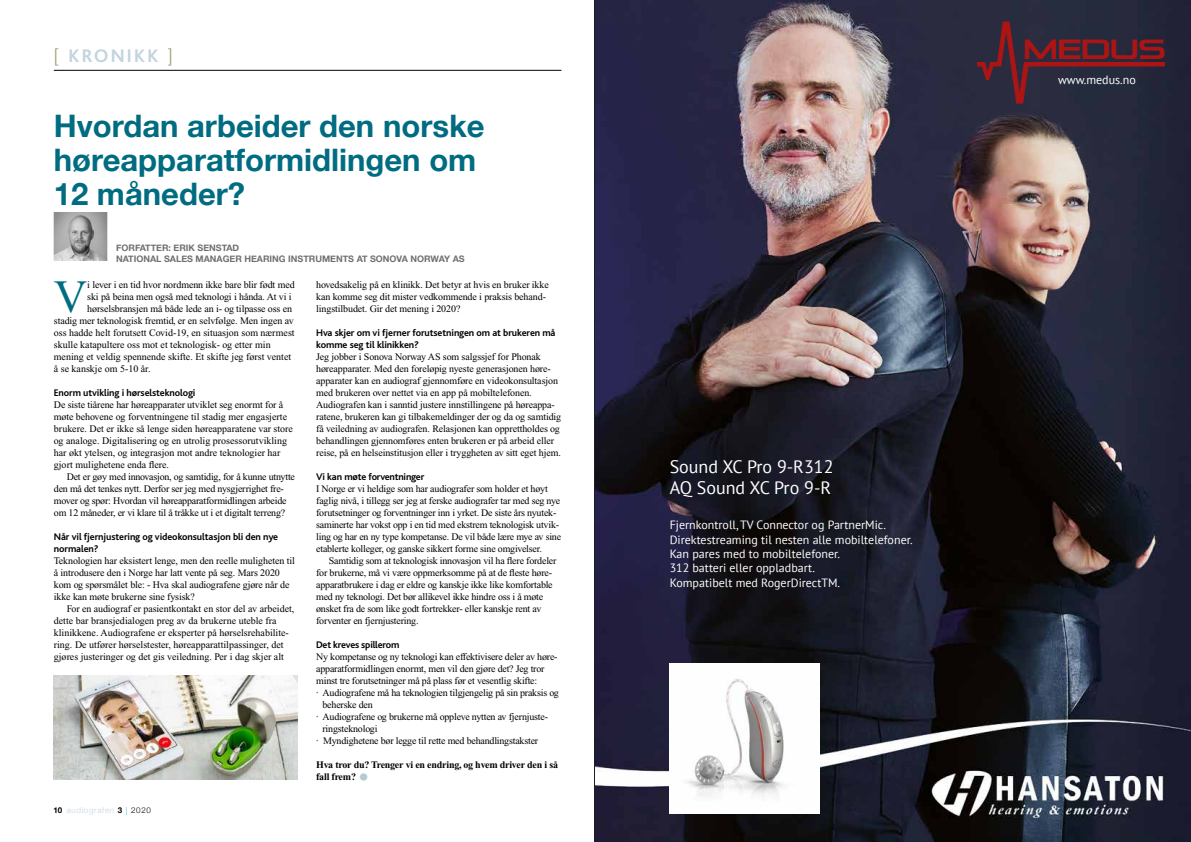
<style>
.page{position:relative;width:1191px;height:842px;background:#fff}
.page>*{position:absolute;margin:0;border:0;box-sizing:border-box;transform-origin:0 0}
.t1{font:46.3px "Times New Roman";color:#006c81}
.t2{font:700 45px "Times New Roman";color:#b4cad3}
.t3{font:700 31px/34px "Helvetica Neue";color:#006c81}
.t4{font:700 19.1px "Bliss";letter-spacing:.12em;color:#c3d4de}
.t5{font:18px/21.6px "PT Sans";color:#fff}
.t6{font:12px/14.4px "PT Sans";color:#fff}
.t7{font:10px/12px "Times New Roman";letter-spacing:-.01em;color:#000}
.t8{font:700 10px/12px "Bliss";letter-spacing:-.01em;color:#000}
.t9{font:700 10px/12px "Times New Roman";letter-spacing:-.02em;color:#000}
.t10{font:700 9px/11px "Helvetica Neue";color:#6f7070}
.t11{font:300 8px "Helvetica Neue";letter-spacing:.085em;color:#c3d4de}
.s1{font-family:"Helvetica Neue";font-weight:300;color:#a4a078}
.s2{font-weight:700;color:#000}
.s3{color:#21b8cf}
.s4{color:#000}
</style>
<div class="page">
<hr style="left:54px;top:70px;width:507px;height:1px;background:#000">
<img style="left:596px;top:0;width:595px;height:842px">
<svg style="left:977px;top:22px;width:188px;height:81px;background:#412635"></svg>
<img style="left:669px;top:663px;width:150px;height:150px">
<img style="left:54px;top:676px;width:244px;height:104px">
<img style="left:53px;top:213px;width:55px;height:48px">
<h3 class="t4" style="left:54px;top:46px;width:121px"><span class="s1">[</span> KRONIKK <span class="s1">]</span></h3>
<h3 class="t3" style="left:54px;top:110px;width:432px">Hvordan arbeider den norske høreapparatformidlingen om<br>12 måneder?</h3>
<p class="t10" style="left:116px;top:243px;width:350px">FORFATTER: ERIK SENSTAD<br>NATIONAL SALES MANAGER HEARING INSTRUMENTS AT SONOVA NORWAY AS</p>
<h1 class="t1" style="left:54px;top:271px;width:35px">V</h1>
<p class="t7" style="left:87px;top:279px;width:209px">i lever i en tid hvor nordmenn ikke bare blir født med</p>
<p class="t7" style="left:87px;top:291px;width:206px">ski på beina men også med teknologi i hånda. At vi i</p>
<p class="t7" style="left:87px;top:303px;width:206px">hørselsbransjen må både lede an i- og tilpasse oss en</p>
<p class="t7" style="left:54px;top:315px;width:241px">stadig mer teknologisk fremtid, er en selvfølge. Men ingen av</p>
<p class="t7" style="left:54px;top:327px;width:242px">oss hadde helt forutsett Covid-19, en situasjon som nærmest</p>
<p class="t7" style="left:54px;top:339px;width:218px">skulle katapultere oss mot et teknologisk- og etter min</p>
<p class="t7" style="left:54px;top:351px;width:239px">mening et veldig spennende skifte. Et skifte jeg først ventet</p>
<p class="t7" style="left:54px;top:363px;width:98px">å se kanskje om 5-10 år.</p>
<p class="t8" style="left:54px;top:387px;width:143px">Enorm utvikling i hørselsteknologi</p>
<p class="t7" style="left:54px;top:399px;width:241px">De siste tiårene har høreapparater utviklet seg enormt for å møte behovene og forventningene til stadig mer engasjerte brukere. Det er ikke så lenge siden høreapparatene var store og analoge. Digitalisering og en utrolig prosessorutvikling har økt ytelsen, og integrasjon mot andre teknologier har gjort mulighetene enda flere.</p>
<p class="t7" style="left:54px;top:471px;width:243px;text-indent:13px">Det er gøy med innovasjon, og samtidig, for å kunne utnytte den må det tenkes nytt. Derfor ser jeg med nysgjerrighet fre&shy;mover og spør: Hvordan vil høreapparatformidlingen arbeide om 12 måneder, er vi klare til å tråkke ut i et digitalt terreng?</p>
<p class="t8" style="left:54px;top:531px;width:226px">Når vil fjernjustering og videokonsultasjon bli den nye normalen?</p>
<p class="t7" style="left:54px;top:555px;width:242px">Teknologien har eksistert lenge, men den reelle muligheten til å introdusere den i Norge har latt vente på seg. Mars 2020 kom og spørsmålet ble: - Hva skal audiografene gjøre når de ikke kan møte brukerne sine fysisk?</p>
<p class="t7" style="left:54px;top:603px;width:242px;text-indent:13px">For en audiograf er pasientkontakt en stor del av arbeidet, dette bar bransjedialogen preg av da brukerne uteble fra klinikkene. Audiografene er eksperter på hørselsrehabilite&shy;ring. De utfører hørselstester, høreapparattilpassinger, det gjøres justeringer og det gis veiledning. Per i dag skjer alt</p>
<p class="t11" style="left:53px;top:805px;width:99px"><span class="s2">10</span> audiografen <span class="s2">3</span> <span class="s3">|</span> <span class="s4">2020</span></p>
<p class="t7" style="left:316px;top:279px;width:234px">hovedsakelig på en klinikk. Det betyr at hvis en bruker ikke kan komme seg dit mister vedkommende i praksis behand&shy;lingstilbudet. Gir det mening i 2020?</p>
<p class="t8" style="left:316px;top:327px;width:241px">Hva skjer om vi fjerner forutsetningen om at brukeren må komme seg til klinikken?</p>
<p class="t7" style="left:316px;top:351px;width:247px">Jeg jobber i Sonova Norway AS som salgssjef for Phonak høreapparater. Med den foreløpig nyeste generasjonen høre&shy;apparater kan en audiograf gjennomføre en videokonsultasjon med brukeren over nettet via en app på mobiltelefonen.<br>Audiografen kan i sanntid justere innstillingene på høreappa&shy;ratene, brukeren kan gi tilbakemeldinger der og da og samtidig få veiledning av audiografen. Relasjonen kan opprettholdes og behandlingen gjennomføres enten brukeren er på arbeid eller reise, på en helseinstitusjon eller i tryggheten av sitt eget hjem.</p>
<p class="t8" style="left:316px;top:471px;width:110px">Vi kan møte forventninger</p>
<p class="t7" style="left:316px;top:483px;width:246px">I Norge er vi heldige som har audiografer som holder et høyt faglig nivå, i tillegg ser jeg at ferske audiografer tar med seg nye forutsetninger og forventninger inn i yrket. De siste års nyutek&shy;saminerte har vokst opp i en tid med ekstrem teknologisk utvik&shy;ling og har en ny type kompetanse. De vil både lære mye av sine etablerte kolleger, og ganske sikkert forme sine omgivelser.</p>
<p class="t7" style="left:316px;top:555px;width:242px;text-indent:13px">Samtidig som at teknologisk innovasjon vil ha flere fordeler for brukerne, må vi være oppmerksomme på at de fleste høre&shy;apparatbrukere i dag er eldre og kanskje ikke like komfortable med ny teknologi. Det bør allikevel ikke hindre oss i å møte ønsket fra de som like godt fortrekker- eller kanskje rent av forventer en fjernjustering.</p>
<p class="t8" style="left:316px;top:639px;width:85px">Det kreves spillerom</p>
<p class="t7" style="left:316px;top:651px;width:243px">Ny kompetanse og ny teknologi kan effektivisere deler av høre-</p>
<p class="t7" style="left:316px;top:663px;width:230px">apparatformidlingen enormt, men vil den gjøre det? Jeg tror</p>
<p class="t7" style="left:316px;top:675px;width:223px">minst tre forutsetninger må på plass før et vesentlig skifte:</p>
<p class="t7" style="left:316px;top:687px;width:244px">· Audiografene må ha teknologien tilgjengelig på sin praksis og</p>
<p class="t7" style="left:322px;top:699px;width:52px">beherske den</p>
<p class="t7" style="left:316px;top:711px;width:233px">· Audiografene og brukerne må oppleve nytten av fjernjuste-</p>
<p class="t7" style="left:322px;top:723px;width:56px">ringsteknologi</p>
<p class="t7" style="left:316px;top:735px;width:224px">· Myndighetene bør legge til rette med behandlingstakster</p>
<p class="t9" style="left:316px;top:759px;width:243px">Hva tror du? Trenger vi en endring, og hvem driver den i så fall frem?</p>
<h2 class="t2" style="left:358px;top:740px;width:13px">.</h2>
<h3 class="t5" style="left:669px;top:455px;width:165px">Sound XC Pro 9-R312<br>AQ Sound XC Pro 9-R</h3>
<p class="t6" style="left:669px;top:517px;width:244px">Fjernkontroll, TV Connector og PartnerMic.<br>Direktestreaming til nesten alle mobiltelefoner.<br>Kan pares med to mobiltelefoner.<br>312 batteri eller oppladbart.<br>Kompatibelt med RogerDirectTM.</p>
<p class="t6" style="left:1058px;top:73px;width:79px">www.medus.no</p>
</div>
